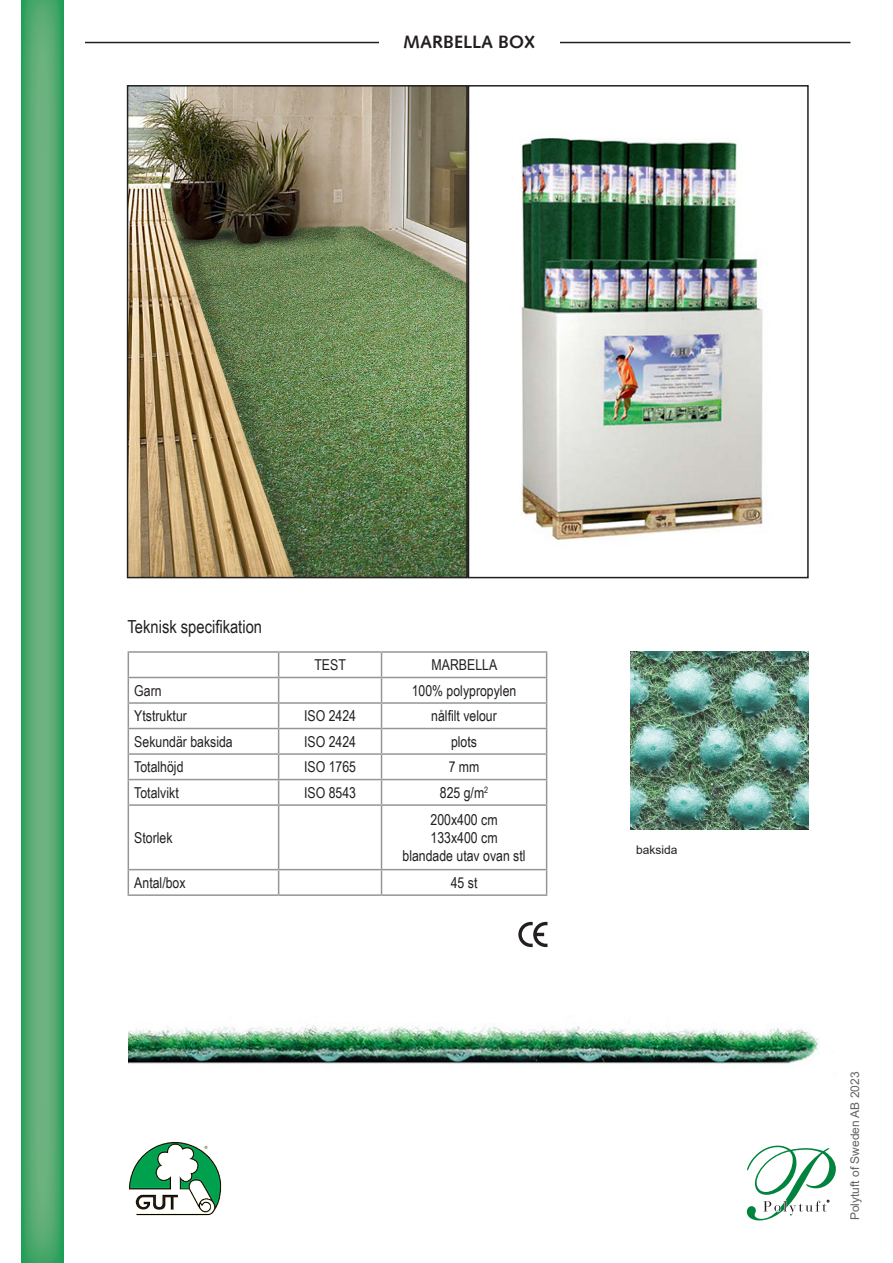
<style>
.page{position:relative;width:893px;height:1263px;background:#fff}
.page>*{position:absolute;margin:0;border:0;box-sizing:border-box;transform-origin:0 0}
.t1{font:18px "Arial Narrow";color:#231f20}
.t2{font:700 18px "Syntax";color:#231f20}
.t3{font:15px "Arial Narrow";color:#231f20}
.t4{font:12px "Arial";color:#636366}
.t5{font:12px "Arial";color:#231f20}
</style>
<div class="page">
<img style="left:128px;top:794px;width:690px;height:427px">
<img style="left:130px;top:88px;width:335px;height:487px">
<div style="left:127px;top:85px;width:341px;height:493px;border:2px solid #231f20"></div>
<hr style="left:85px;top:42px;width:765px;height:1px;background:#231f20">
<div style="left:379px;top:26px;width:180px;height:34px;background:#fff"></div>
<img style="left:21px;top:0;width:43px;height:1263px">
<hr style="left:128px;top:651px;width:151px;height:2px;background:#939598">
<hr style="left:279px;top:651px;width:103px;height:2px;background:#939598">
<hr style="left:382px;top:651px;width:165px;height:2px;background:#939598">
<hr style="left:128px;top:677px;width:151px;height:1px;background:#939598">
<hr style="left:279px;top:677px;width:103px;height:1px;background:#939598">
<hr style="left:382px;top:677px;width:165px;height:1px;background:#939598">
<hr style="left:128px;top:702px;width:151px;height:2px;background:#939598">
<hr style="left:279px;top:702px;width:103px;height:2px;background:#939598">
<hr style="left:382px;top:702px;width:165px;height:2px;background:#939598">
<hr style="left:128px;top:728px;width:151px;height:1px;background:#939598">
<hr style="left:279px;top:728px;width:103px;height:1px;background:#939598">
<hr style="left:382px;top:728px;width:165px;height:1px;background:#939598">
<hr style="left:128px;top:753px;width:151px;height:2px;background:#939598">
<hr style="left:279px;top:753px;width:103px;height:2px;background:#939598">
<hr style="left:382px;top:753px;width:165px;height:2px;background:#939598">
<hr style="left:128px;top:779px;width:151px;height:1px;background:#939598">
<svg style="left:128px;top:653px;width:1px;height:151px"></svg>
<hr style="left:279px;top:779px;width:103px;height:1px;background:#939598">
<svg style="left:278px;top:653px;width:1px;height:151px"></svg>
<hr style="left:382px;top:779px;width:165px;height:1px;background:#939598">
<svg style="left:381px;top:653px;width:1px;height:151px"></svg>
<svg style="left:546px;top:653px;width:1px;height:151px"></svg>
<hr style="left:128px;top:804px;width:151px;height:2px;background:#939598">
<hr style="left:128px;top:806px;width:1px;height:63px;background:#939598">
<hr style="left:279px;top:804px;width:103px;height:2px;background:#939598">
<hr style="left:278px;top:806px;width:1px;height:63px;background:#939598">
<hr style="left:382px;top:804px;width:165px;height:2px;background:#939598">
<hr style="left:381px;top:806px;width:1px;height:63px;background:#939598">
<hr style="left:546px;top:806px;width:1px;height:63px;background:#939598">
<hr style="left:128px;top:869px;width:151px;height:1px;background:#939598">
<svg style="left:128px;top:870px;width:1px;height:24px"></svg>
<hr style="left:279px;top:869px;width:103px;height:1px;background:#939598">
<svg style="left:278px;top:870px;width:1px;height:24px"></svg>
<hr style="left:382px;top:869px;width:165px;height:1px;background:#939598">
<svg style="left:381px;top:870px;width:1px;height:24px"></svg>
<svg style="left:546px;top:870px;width:1px;height:24px"></svg>
<hr style="left:128px;top:894px;width:151px;height:2px;background:#939598">
<hr style="left:279px;top:894px;width:103px;height:2px;background:#939598">
<hr style="left:382px;top:894px;width:165px;height:2px;background:#939598">
<img style="left:128px;top:1140px;width:95px;height:75px">
<svg style="left:547px;top:922px;width:1px;height:25px"></svg>
<svg style="left:518px;top:922px;width:29px;height:25px"></svg>
<svg style="left:747px;top:1145px;width:89px;height:75px"></svg>
<img style="left:521px;top:137px;width:242px;height:403px">
<div style="left:468px;top:85px;width:341px;height:493px;border:2px solid #231f20"></div>
<img style="left:630px;top:651px;width:179px;height:179px">
<p class="t2" style="left:403px;top:31px;width:133px">MARBELLA BOX</p>
<p class="t1" style="left:128px;top:613px;width:136px">Teknisk specifikation</p>
<p class="t3" style="left:314px;top:654px;width:33px">TEST</p>
<p class="t3" style="left:432px;top:654px;width:67px">MARBELLA</p>
<p class="t3" style="left:134px;top:679px;width:29px">Garn</p>
<p class="t3" style="left:412px;top:679px;width:106px">100% polypropylen</p>
<p class="t3" style="left:134px;top:705px;width:54px">Ytstruktur</p>
<p class="t3" style="left:304px;top:705px;width:53px">ISO 2424</p>
<p class="t3" style="left:431px;top:705px;width:67px">nålfilt velour</p>
<p class="t3" style="left:134px;top:730px;width:100px">Sekundär baksida</p>
<p class="t3" style="left:304px;top:730px;width:53px">ISO 2424</p>
<p class="t3" style="left:451px;top:730px;width:27px">plots</p>
<p class="t3" style="left:134px;top:756px;width:51px">Totalhöjd</p>
<p class="t3" style="left:304px;top:756px;width:53px">ISO 1765</p>
<p class="t3" style="left:449px;top:756px;width:32px">7 mm</p>
<p class="t3" style="left:134px;top:781px;width:46px">Totalvikt</p>
<p class="t3" style="left:304px;top:781px;width:53px">ISO 8543</p>
<p class="t3" style="left:440px;top:781px;width:50px">825 g/m<sup>2</sup></p>
<p class="t3" style="left:134px;top:826px;width:40px">Storlek</p>
<p class="t3" style="left:431px;top:808px;width:69px">200x400 cm</p>
<p class="t3" style="left:431px;top:826px;width:69px">133x400 cm</p>
<p class="t3" style="left:402px;top:844px;width:125px">blandade utav ovan stl</p>
<p class="t3" style="left:134px;top:871px;width:53px">Antal/box</p>
<p class="t3" style="left:451px;top:871px;width:28px">45 st</p>
<p class="t5" style="left:636px;top:842px;width:43px">baksida</p>
<p class="t4" style="left:847px;top:1220px;width:150px;rotate:-90deg">Polytuft of Sweden AB 2023</p>
</div>
